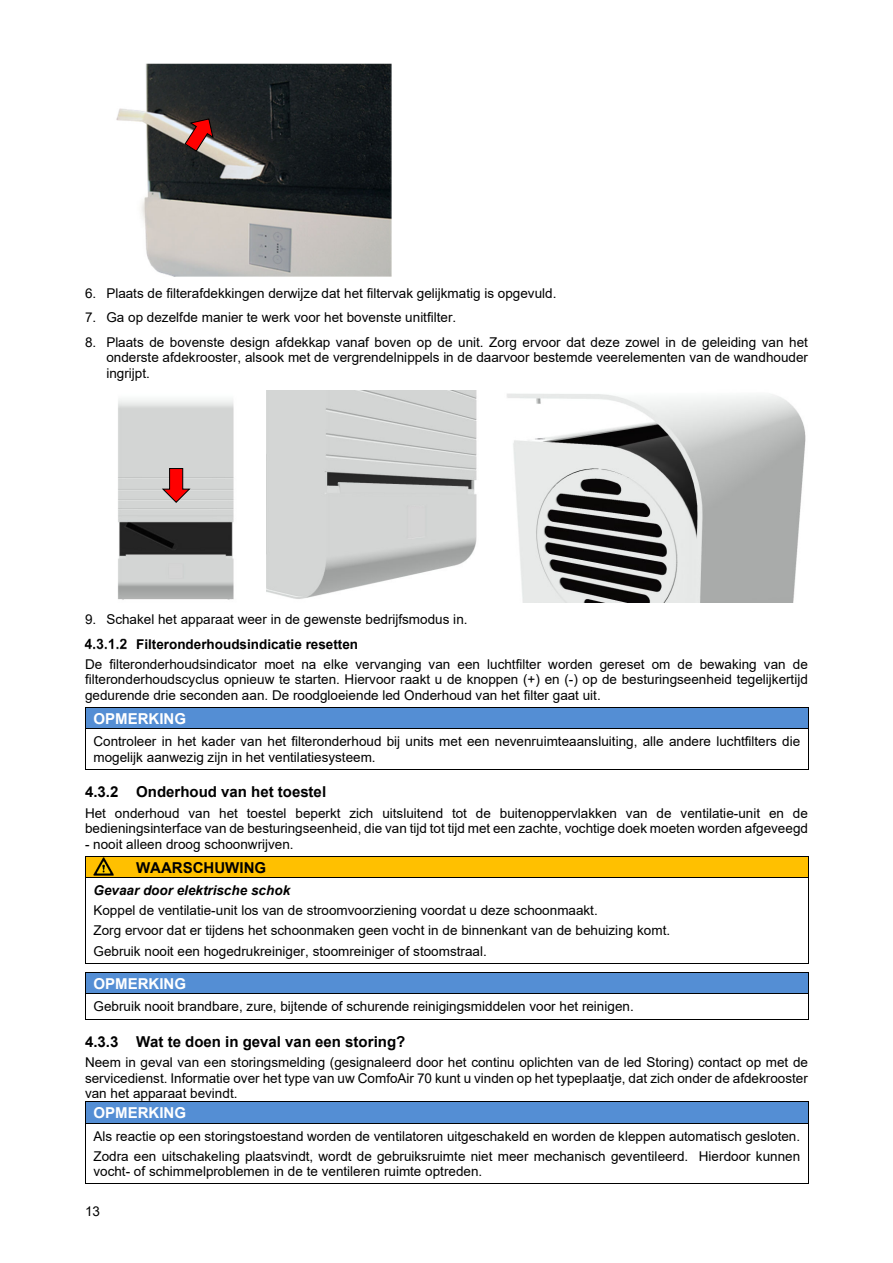
<style>
.page{position:relative;width:893px;height:1263px;background:#fff}
.page>*{position:absolute;margin:0;border:0;box-sizing:border-box;transform-origin:0 0}
.t1{font:700 15px "Arial";color:#000}
.t2{font:700 15px "Arial";color:#fff}
.t3{font:13.5px/15.6px "Arial";color:#000}
.t4{font:700 13.5px "Arial";color:#000}
.t5{font:italic 700 13.5px "Arial";color:#000}
</style>
<div class="page">
<img style="left:85px;top:638px;width:41px;height:11px">
<div style="left:86px;top:708px;width:722px;height:20px;background:#548ed4"></div>
<hr style="left:85px;top:707px;width:724px;height:1px;background:#000">
<svg style="left:85px;top:708px;width:1px;height:20px"></svg>
<svg style="left:808px;top:708px;width:1px;height:20px"></svg>
<hr style="left:85px;top:728px;width:724px;height:1px;background:#000">
<hr style="left:85px;top:729px;width:1px;height:41px;background:#000">
<hr style="left:85px;top:769px;width:723px;height:1px;background:#000">
<hr style="left:808px;top:729px;width:1px;height:41px;background:#000">
<div style="left:86px;top:857px;width:42px;height:21px;background:#ffc000"></div>
<div style="left:128px;top:857px;width:680px;height:21px;background:#ffc000"></div>
<hr style="left:85px;top:856px;width:724px;height:1px;background:#000">
<svg style="left:85px;top:857px;width:1px;height:20px"></svg>
<svg style="left:808px;top:857px;width:1px;height:20px"></svg>
<hr style="left:85px;top:877px;width:724px;height:1px;background:#000">
<hr style="left:85px;top:878px;width:1px;height:86px;background:#000">
<hr style="left:85px;top:963px;width:723px;height:1px;background:#000">
<hr style="left:808px;top:878px;width:1px;height:86px;background:#000">
<div style="left:86px;top:973px;width:722px;height:21px;background:#548ed4"></div>
<hr style="left:85px;top:972px;width:724px;height:1px;background:#000">
<hr style="left:85px;top:994px;width:724px;height:1px;background:#000">
<svg style="left:85px;top:973px;width:1px;height:46px"></svg>
<hr style="left:85px;top:1019px;width:723px;height:1px;background:#000">
<svg style="left:808px;top:973px;width:1px;height:47px"></svg>
<div style="left:86px;top:1102px;width:722px;height:21px;background:#548ed4"></div>
<hr style="left:85px;top:1101px;width:724px;height:1px;background:#000">
<svg style="left:85px;top:1102px;width:1px;height:21px"></svg>
<svg style="left:808px;top:1102px;width:1px;height:21px"></svg>
<hr style="left:85px;top:1123px;width:724px;height:1px;background:#000">
<hr style="left:85px;top:1123px;width:1px;height:61px;background:#000">
<hr style="left:85px;top:1183px;width:723px;height:1px;background:#000">
<hr style="left:808px;top:1123px;width:1px;height:61px;background:#000">
<img style="left:267px;top:390px;width:210px;height:209px">
<img style="left:507px;top:393px;width:299px;height:209px">
<img style="left:93px;top:858px;width:20px;height:18px">
<img style="left:116px;top:63px;width:275px;height:213px">
<svg style="left:185px;top:119px;width:28px;height:33px"></svg>
<img style="left:118px;top:399px;width:116px;height:201px">
<svg style="left:162px;top:468px;width:28px;height:35px"></svg>
<p class="t3" style="left:85px;top:285px;width:473px">6. Plaats de filterafdekkingen derwijze dat het filtervak gelijkmatig is opgevuld.</p>
<p class="t3" style="left:85px;top:310px;width:373px">7. Ga op dezelfde manier te werk voor het bovenste unitfilter.</p>
<p class="t3" style="left:106px;top:334px;width:703px;text-align:justify;text-indent:-21px">8. Plaats de bovenste design afdekkap vanaf boven op de unit. Zorg ervoor dat deze zowel in de geleiding van het onderste afdekrooster, alsook met de vergrendelnippels in de daarvoor bestemde veerelementen van de wandhouder ingrijpt.</p>
<p class="t3" style="left:85px;top:612px;width:384px">9. Schakel het apparaat weer in de gewenste bedrijfsmodus in.</p>
<p class="t4" style="left:136px;top:636px;width:224px">Filteronderhoudsindicatie resetten</p>
<p class="t3" style="left:85px;top:656px;width:724px;text-align:justify">De filteronderhoudsindicator moet na elke vervanging van een luchtfilter worden gereset om de bewaking van de filteronderhoudscyclus opnieuw te starten. Hiervoor raakt u de knoppen (+) en (-) op de besturingseenheid tegelijkertijd gedurende drie seconden aan. De roodgloeiende led Onderhoud van het filter gaat uit.</p>
<p class="t2" style="left:94px;top:710px;width:94px">OPMERKING</p>
<p class="t3" style="left:94px;top:734px;width:708px">Controleer in het kader van het filteronderhoud bij units met een nevenruimteaansluiting, alle andere luchtfilters die mogelijk aanwezig zijn in het ventilatiesysteem.</p>
<p class="t1" style="left:85px;top:784px;width:243px">4.3.2 Onderhoud van het toestel</p>
<p class="t3" style="left:85px;top:805px;width:724px">Het onderhoud van het toestel beperkt zich uitsluitend tot de buitenoppervlakken van de ventilatie-unit en de bedieningsinterface van de besturingseenheid, die van tijd tot tijd met een zachte, vochtige doek moeten worden afgeveegd</p>
<p class="t3" style="left:85px;top:836px;width:210px">- nooit alleen droog schoonwrijven.</p>
<p class="t1" style="left:136px;top:859px;width:132px">WAARSCHUWING</p>
<p class="t5" style="left:94px;top:883px;width:198px">Gevaar door elektrische schok</p>
<p class="t3" style="left:94px;top:901px;width:578px;line-height:20.1px">Koppel de ventilatie-unit los van de stroomvoorziening voordat u deze schoonmaakt.<br>Zorg ervoor dat er tijdens het schoonmaken geen vocht in de binnenkant van de behuizing komt.<br>Gebruik nooit een hogedrukreiniger, stoomreiniger of stoomstraal.</p>
<p class="t2" style="left:94px;top:975px;width:94px">OPMERKING</p>
<p class="t3" style="left:94px;top:999px;width:542px">Gebruik nooit brandbare, zure, bijtende of schurende reinigingsmiddelen voor het reinigen.</p>
<p class="t1" style="left:85px;top:1034px;width:322px">4.3.3 Wat te doen in geval van een storing?</p>
<p class="t3" style="left:85px;top:1055px;width:724px;text-align:justify">Neem in geval van een storingsmelding (gesignaleerd door het continu oplichten van de led Storing) contact op met de servicedienst. Informatie over het type van uw ComfoAir 70 kunt u vinden op het typeplaatje, dat zich onder de afdekrooster van het apparaat bevindt.</p>
<p class="t2" style="left:94px;top:1104px;width:94px">OPMERKING</p>
<p class="t3" style="left:94px;top:1126px;width:708px;line-height:20px">Als reactie op een storingstoestand worden de ventilatoren uitgeschakeld en worden de kleppen automatisch gesloten.<br>Zodra een uitschakeling plaatsvindt, wordt de gebruiksruimte niet meer mechanisch geventileerd. Hierdoor kunnen</p>
<p class="t3" style="left:94px;top:1164px;width:390px">vocht- of schimmelproblemen in de te ventileren ruimte optreden.</p>
<p class="t3" style="left:85px;top:1203px;width:16px">13</p>
</div>
